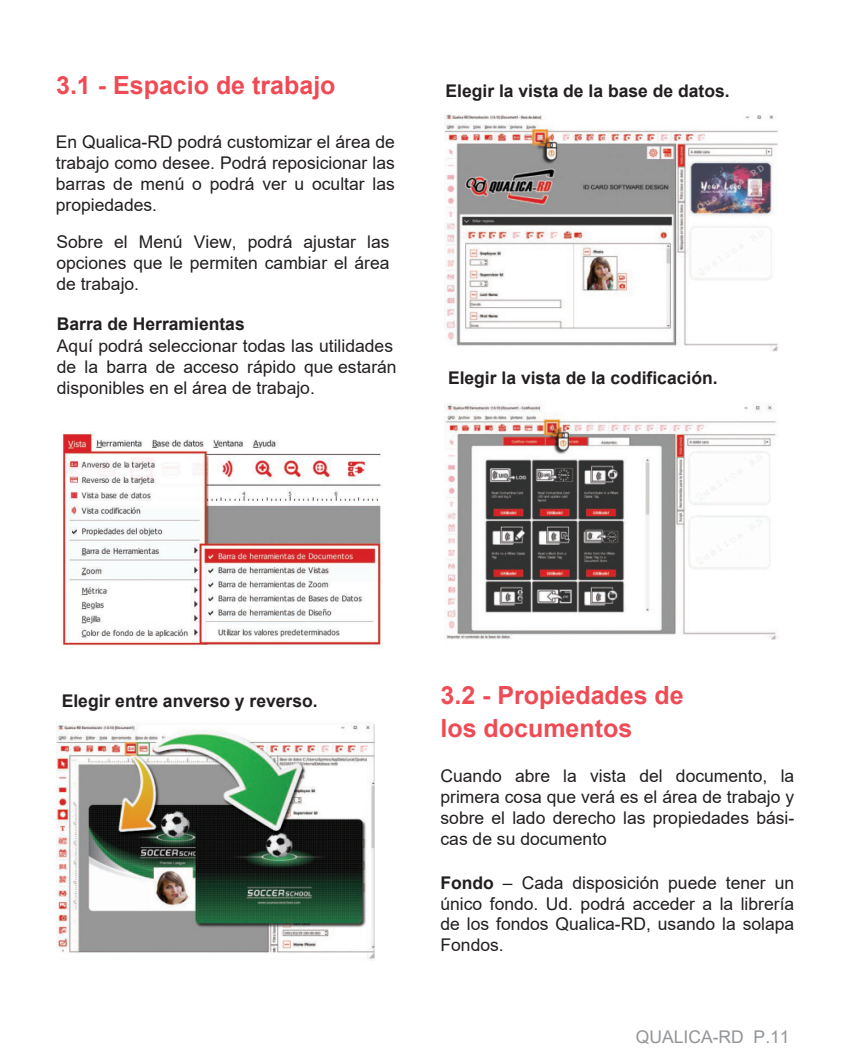
<style>
.page{position:relative;width:851px;height:1063px;background:#fff}
.page>*{position:absolute;margin:0;border:0;box-sizing:border-box;transform-origin:0 0}
.t1{font:700 25px/33px "Arial";color:#ef4b55}
.t2{font:17.5px/21px "Arial";color:#231f20;text-align:justify}
.t3{font:700 17.5px "Arial";color:#231f20}
.t4{font:17.5px "Arial";color:#939598}
.s1{font-style:inherit}
.s2{font-weight:700}
</style>
<div class="page">
<img style="left:60px;top:431px;width:323px;height:217px">
<img style="left:57px;top:723px;width:317px;height:236px">
<img style="left:444px;top:114px;width:334px;height:238px">
<img style="left:444px;top:403px;width:333px;height:237px">
<h1 class="t1" style="left:56px;top:69px;width:281px">3.1 - Espacio de trabajo</h1>
<p class="t2" style="left:56px;top:131px;width:340px">En Qualica-RD podrá customizar el <span class="s1">á</span>rea de trabajo como desee. Podrá reposicionar las barras de menú o podrá ver u ocultar las propiedades.</p>
<p class="t2" style="left:56px;top:231px;width:334px">Sobre el <span class="s1">M</span>en<span class="s1">ú</span> View, podrá ajustar las opciones que le permiten cambiar el <span class="s1">ár</span>e<span class="s1">a </span>de trabajo.</p>
<p class="t2" style="left:57px;top:313px;width:341px;text-align:left"><span class="s2">Barra de Herramientas<br></span>Aqu<span class="s1">í</span> podrá seleccionar todas las utilidades de la barra de acceso r<span class="s1">á</span>pido que estarán disponibles en el <span class="s1">á</span>rea de trabajo.</p>
<p class="t3" style="left:445px;top:78px;width:286px">Elegir la vista de la base de datos.</p>
<p class="t3" style="left:448px;top:365px;width:271px">Elegir la vista de la codificaci<span class="s1">ó</span>n.</p>
<p class="t3" style="left:62px;top:688px;width:257px">Elegir entre anverso y reverso.</p>
<h1 class="t1" style="left:440px;top:679px;width:245px">3.2 - Propiedades de los documentos</h1>
<p class="t2" style="left:440px;top:765px;width:355px">Cuando abre la vista del documento, la primer<span class="s1">a</span> cosa que verá es el <span class="s1">área</span> de trabajo y sobre el lado derecho las propiedades b<span class="s1">á</span>si&shy;cas de su documento</p>
<p class="t2" style="left:440px;top:872px;width:355px"><span class="s2">Fondo</span> – Cada disposici<span class="s1">ó</span>n puede tener un <span class="s1">ú</span>nico fondo. Ud<span class="s1">.</span> podrá acceder a la librer<span class="s1">í</span>a de los fondos Qualica-RD, usando la solapa Fondos.</p>
<p class="t4" style="left:635px;top:1025px;width:155px">QUALICA-RD P.11</p>
</div>
